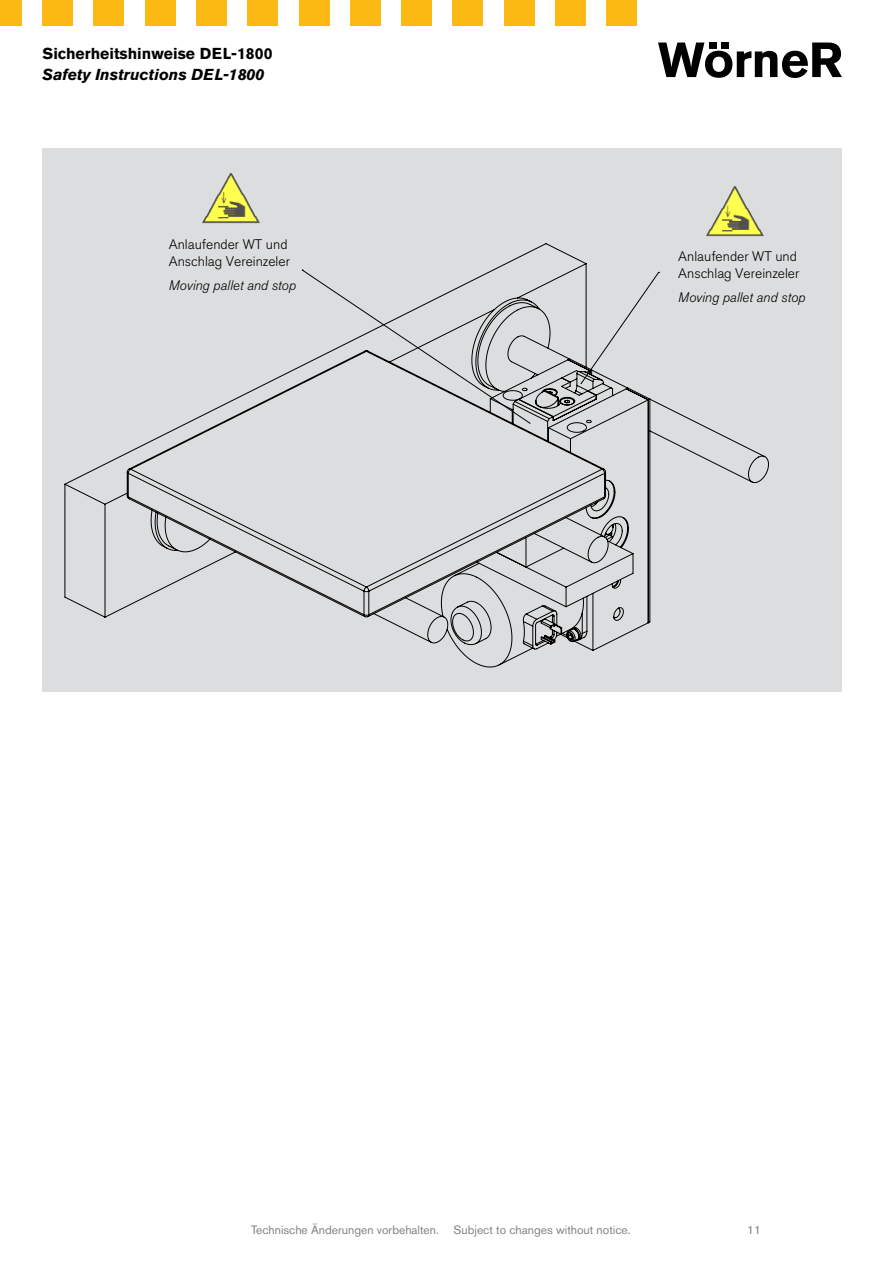
<style>
.page{position:relative;width:893px;height:1263px;background:#fff}
.page>*{position:absolute;margin:0;border:0;box-sizing:border-box;transform-origin:0 0}
.t1{font:700 15.75px "Akzidenz Grotesk BE";color:#000}
.t2{font:italic 700 15.75px "Akzidenz Grotesk BE";color:#000}
.t3{font:300 13.8px/16.5px "Akzidenz Grotesk BE";color:#000}
.t4{font:italic 300 13.8px "Akzidenz Grotesk BE";color:#000}
.t5{font:12px "Akzidenz Grotesk BE";color:#808285}
</style>
<div class="page">
<svg style="left:658px;top:43px;width:184px;height:35px"></svg>
<div style="left:0;top:0;width:21px;height:26px;background:#fdb913"></div>
<div style="left:43px;top:0;width:30px;height:26px;background:#fdb913"></div>
<div style="left:94px;top:0;width:30px;height:26px;background:#fdb913"></div>
<div style="left:145px;top:0;width:30px;height:26px;background:#fdb913"></div>
<div style="left:196px;top:0;width:30px;height:26px;background:#fdb913"></div>
<div style="left:248px;top:0;width:30px;height:26px;background:#fdb913"></div>
<div style="left:299px;top:0;width:30px;height:26px;background:#fdb913"></div>
<div style="left:350px;top:0;width:30px;height:26px;background:#fdb913"></div>
<div style="left:402px;top:0;width:30px;height:26px;background:#fdb913"></div>
<div style="left:453px;top:0;width:30px;height:26px;background:#fdb913"></div>
<div style="left:504px;top:0;width:30px;height:26px;background:#fdb913"></div>
<div style="left:555px;top:0;width:30px;height:26px;background:#fdb913"></div>
<div style="left:607px;top:0;width:30px;height:26px;background:#fdb913"></div>
<div style="left:43px;top:148px;width:799px;height:544px;background:#dcddde"></div>
<img style="left:706px;top:186px;width:58px;height:51px">
<img style="left:202px;top:173px;width:58px;height:51px">
<svg style="left:64px;top:243px;width:705px;height:425px"></svg>
<p class="t1" style="left:43px;top:44px;width:231px">Sicherheitshinweise DEL-1800</p>
<p class="t2" style="left:43px;top:65px;width:223px">Safety Instructions DEL-1800</p>
<p class="t3" style="left:169px;top:236px;width:123px">Anlaufender WT und<br>Anschlag Vereinzeler</p>
<p class="t4" style="left:169px;top:278px;width:129px">Moving pallet and stop</p>
<p class="t3" style="left:678px;top:249px;width:123px">Anlaufender WT und<br>Anschlag Vereinzeler</p>
<p class="t4" style="left:678px;top:289px;width:129px">Moving pallet and stop</p>
<p class="t5" style="left:251px;top:1222px;width:381px">Technische Änderungen vorbehalten. Subject to changes without notice.</p>
<p class="t5" style="left:747px;top:1222px;width:15px">11</p>
</div>
